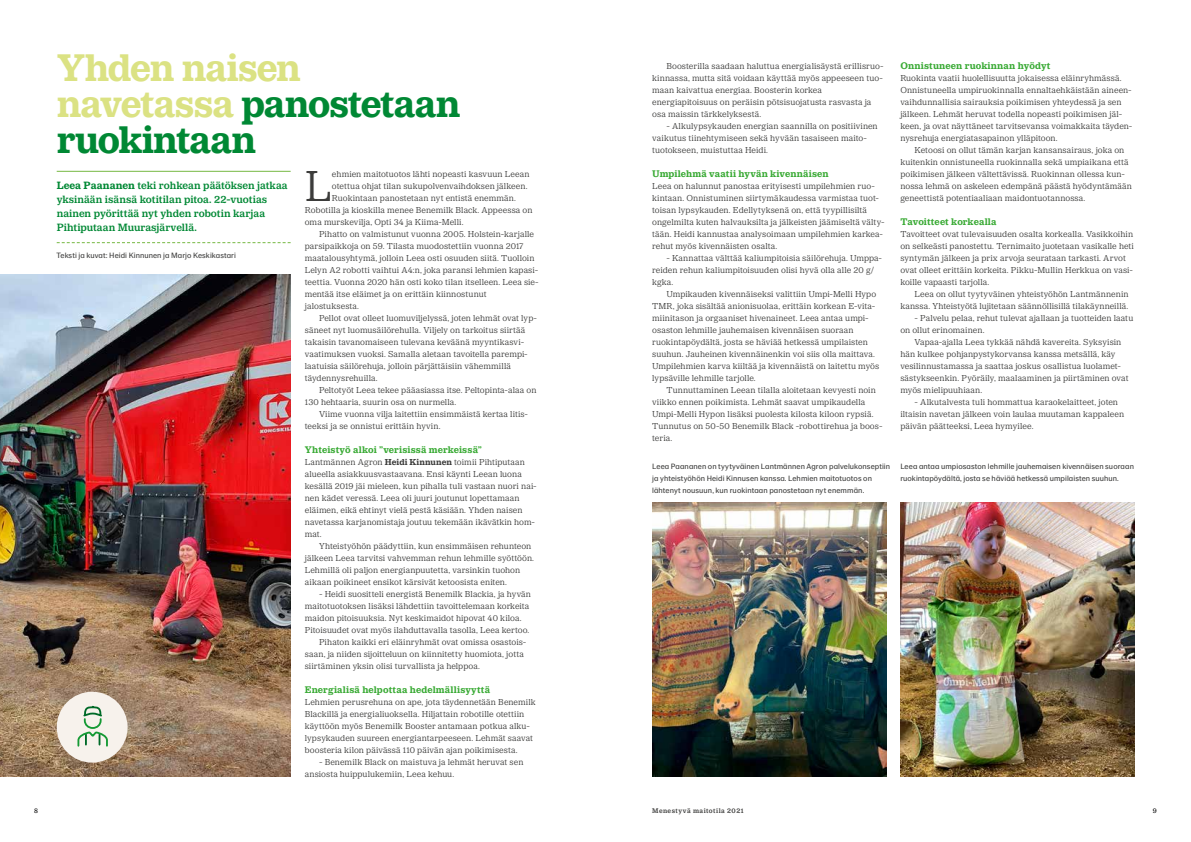
<style>
.page{position:relative;width:1191px;height:842px;background:#fff}
.page>*{position:absolute;margin:0;border:0;box-sizing:border-box;transform-origin:0 0}
.t1{font:300 45px "Lantmannen Serif";color:#3c3c3b}
.t2{font:700 40px/36px "Lantmannen Serif";letter-spacing:-.025em;color:#008834}
.t3{font:500 11px/14px "Lantmannen Serif";color:#008834}
.t4{font:700 10px "Lantmannen Serif";letter-spacing:.015em;color:#3aaa35}
.t5{font:300 9px/12px "Lantmannen Serif";letter-spacing:.01em;color:#3c3c3b}
.t6{font:8px/12px "LM Sans";letter-spacing:.01em;color:#3c3c3b}
.t7{font:500 7px "Lantmannen Serif";letter-spacing:.07em;color:#3c3c3b}
.t8{font:7px "Lantmannen Serif";color:#000}
.s1{color:#dbe283}
.s2{font-weight:700}
</style>
<div class="page">
<img style="left:900px;top:502px;width:234px;height:275px">
<img style="left:652px;top:502px;width:234px;height:275px">
<img style="left:0;top:275px;width:291px;height:502px">
<hr style="left:57px;top:171px;width:234px;height:1px;background:#76b843">
<svg style="left:57px;top:242px;width:234px;height:1px"></svg>
<div style="left:57px;top:692px;width:71px;height:71px;background:#f7f2ec;border-radius:50%"></div>
<svg style="left:77px;top:705px;width:31px;height:42px"></svg>
<h2 class="t2" style="left:57px;top:50px;width:405px"><span class="s1">Yhden naisen navetassa</span> panostetaan ruokintaan</h2>
<p class="t3" style="left:57px;top:178px;width:232px"><span class="s2">Leea Paananen</span> teki rohkean päätöksen jatkaa yksinään isänsä kotitilan pitoa. 22-vuotias nainen pyörittää nyt yhden robotin karjaa Pihtiputaan Muurasjärvellä.</p>
<p class="t6" style="left:56px;top:250px;width:181px">Teksti ja kuvat: Heidi Kinnunen ja Marjo Keskikastari</p>
<h1 class="t1" style="left:305px;top:161px;width:29px">L</h1>
<p class="t5" style="left:332px;top:168px;width:199px">ehmien maitotuotos lähti nopeasti kasvuun Leean</p>
<p class="t5" style="left:332px;top:180px;width:197px">otettua ohjat tilan sukupolvenvaihdoksen jälkeen.</p>
<p class="t5" style="left:332px;top:192px;width:185px">Ruokintaan panostetaan nyt entistä enemmän.</p>
<p class="t5" style="left:305px;top:204px;width:229px">Robotilla ja kioskilla menee Benemilk Black. Appeessa on</p>
<p class="t5" style="left:305px;top:216px;width:160px">oma murskevilja, Opti 34 ja Kiima-Melli.</p>
<p class="t5" style="left:319px;top:228px;width:216px">Pihatto on valmistunut vuonna 2005. Holstein-karjalle</p>
<p class="t5" style="left:305px;top:240px;width:220px">parsipaikkoja on 59. Tilasta muodostettiin vuonna 2017</p>
<p class="t5" style="left:305px;top:252px;width:231px">maatalousyhtymä, jolloin Leea osti osuuden siitä. Tuolloin</p>
<p class="t5" style="left:305px;top:264px;width:235px">Lelyn A2 robotti vaihtui A4:n, joka paransi lehmien kapasi-</p>
<p class="t5" style="left:305px;top:276px;width:235px">teettia. Vuonna 2020 hän osti koko tilan itselleen. Leea sie-</p>
<p class="t5" style="left:305px;top:288px;width:183px">mentää itse eläimet ja on erittäin kiinnostunut</p>
<p class="t5" style="left:305px;top:300px;width:56px">jalostuksesta.</p>
<p class="t5" style="left:319px;top:312px;width:220px">Pellot ovat olleet luomuviljelyssä, joten lehmät ovat lyp-</p>
<p class="t5" style="left:305px;top:324px;width:222px">säneet nyt luomusäilörehulla. Viljely on tarkoitus siirtää</p>
<p class="t5" style="left:305px;top:336px;width:220px">takaisin tavanomaiseen tulevana keväänä myyntikasvi-</p>
<p class="t5" style="left:305px;top:348px;width:224px">vaatimuksen vuoksi. Samalla aletaan tavoitella parempi-</p>
<p class="t5" style="left:305px;top:360px;width:207px">laatuisia säilörehuja, jolloin pärjättäisiin vähemmillä</p>
<p class="t5" style="left:305px;top:372px;width:74px">täydennysrehuilla.</p>
<p class="t5" style="left:319px;top:384px;width:219px">Peltotyöt Leea tekee pääasiassa itse. Peltopinta-alaa on</p>
<p class="t5" style="left:305px;top:396px;width:153px">130 hehtaaria, suurin osa on nurmella.</p>
<p class="t5" style="left:319px;top:408px;width:211px">Viime vuonna vilja laitettiin ensimmäistä kertaa litis-</p>
<p class="t5" style="left:305px;top:420px;width:137px">teeksi ja se onnistui erittäin hyvin.</p>
<p class="t4" style="left:305px;top:444px;width:179px">Yhteistyö alkoi ”verisissä merkeissä”</p>
<p class="t5" style="left:305px;top:456px;width:233px">Lantmännen Agron <span class="s2">Heidi Kinnunen</span> toimii Pihtiputaan alueella asiakkuusvastaavana. Ensi käynti Leean luona kesällä 2019 jäi mieleen, kun pihalla tuli vastaan nuori nai&shy;nen kädet veressä. Leea oli juuri joutunut lopettamaan eläimen, eikä ehtinyt vielä pestä käsiään. Yhden naisen navetassa karjanomistaja joutuu tekemään ikävätkin hom&shy;mat.</p>
<p class="t5" style="left:305px;top:540px;width:231px;text-indent:14px">Yhteistyöhön päädyttiin, kun ensimmäisen rehunteon jälkeen Leea tarvitsi vahvemman rehun lehmille syöttöön.<br>Lehmillä oli paljon energianpuutetta, varsinkin tuohon aikaan poikineet ensikot kärsivät ketoosista eniten.</p>
<p class="t5" style="left:319px;top:588px;width:213px">- Heidi suositteli energistä Benemilk Blackia, ja hyvän</p>
<p class="t5" style="left:305px;top:600px;width:226px">maitotuotoksen lisäksi lähdettiin tavoittelemaan korkeita</p>
<p class="t5" style="left:305px;top:612px;width:218px">maidon pitoisuuksia. Nyt keskimaidot hipovat 40 kiloa.</p>
<p class="t5" style="left:305px;top:624px;width:226px">Pitoisuudet ovat myös ilahduttavalla tasolla, Leea kertoo.</p>
<p class="t5" style="left:319px;top:636px;width:209px">Pihaton kaikki eri eläinryhmät ovat omissa osastois-</p>
<p class="t5" style="left:305px;top:648px;width:220px">saan, ja niiden sijoitteluun on kiinnitetty huomiota, jotta</p>
<p class="t5" style="left:305px;top:660px;width:177px">siirtäminen yksin olisi turvallista ja helppoa.</p>
<p class="t4" style="left:305px;top:684px;width:187px">Energialisä helpottaa hedelmällisyyttä</p>
<p class="t5" style="left:305px;top:696px;width:232px">Lehmien perusrehuna on ape, jota täydennetään Benemilk Blackillä ja energialiuoksella. Hiljattain robotille otettiin käyttöön myös Benemilk Booster antamaan potkua alku&shy;lypsykauden suureen energiantarpeeseen. Lehmät saavat boosteria kilon päivässä 110 päivän ajan poikimisesta.</p>
<p class="t5" style="left:305px;top:756px;width:220px;text-indent:14px">- Benemilk Black on maistuva ja lehmät heruvat sen ansiosta huippulukemiin, Leea kehuu.</p>
<p class="t5" style="left:652px;top:60px;width:233px;text-indent:14px">Boosterilla saadaan haluttua energialisäystä erillisruo&shy;kinnassa, mutta sitä voidaan käyttää myös appeeseen tuo&shy;maan kaivattua energiaa. Boosterin korkea energiapitoisuus on peräisin pötsisuojatusta rasvasta ja osa maissin tärkkelyksestä.</p>
<p class="t5" style="left:652px;top:120px;width:227px;text-indent:14px">- Alkulypsykauden energian saannilla on positiivinen vaikutus tiinehtymiseen sekä hyvään tasaiseen maito&shy;tuotokseen, muistuttaa Heidi.</p>
<p class="t4" style="left:652px;top:168px;width:178px">Umpilehmä vaatii hyvän kivennäisen</p>
<p class="t5" style="left:652px;top:180px;width:234px">Leea on halunnut panostaa erityisesti umpilehmien ruo&shy;kintaan. Onnistuminen siirtymäkaudessa varmistaa tuot&shy;toisan lypsykauden. Edellytyksenä on, että tyypillisiltä ongelmilta kuten halvauksilta ja jälkeisten jäämiseltä välty&shy;tään. Heidi kannustaa analysoimaan umpilehmien karkea&shy;rehut myös kivennäisten osalta.</p>
<p class="t5" style="left:652px;top:252px;width:231px;text-indent:14px">- Kannattaa välttää kaliumpitoisia säilörehuja. Umppa&shy;reiden rehun kaliumpitoisuuden olisi hyvä olla alle 20 g/ kgka.</p>
<p class="t5" style="left:652px;top:288px;width:229px;text-indent:14px">Umpikauden kivennäiseksi valittiin Umpi-Melli Hypo TMR, joka sisältää anionisuolaa, erittäin korkean E-vita&shy;miinitason ja orgaaniset hivenaineet. Leea antaa umpi&shy;osaston lehmille jauhemaisen kivennäisen suoraan ruokintapöydältä, josta se häviää hetkessä umpilaisten suuhun. Jauheinen kivennäinenkin voi siis olla maittava.<br>Umpilehmien karva kiiltää ja kivennäistä on laitettu myös lypsäville lehmille tarjolle.</p>
<p class="t5" style="left:652px;top:384px;width:232px;text-indent:14px">Tunnuttaminen Leean tilalla aloitetaan kevyesti noin viikko ennen poikimista. Lehmät saavat umpikaudella Umpi-Melli Hypon lisäksi puolesta kilosta kiloon rypsiä.<br>Tunnutus on 50-50 Benemilk Black -robottirehua ja boos&shy;teria.</p>
<p class="t6" style="left:652px;top:460px;width:239px">Leea Paananen on tyytyväinen Lantmännen Agron palvelukonseptiin ja yhteistyöhön Heidi Kinnusen kanssa. Lehmien maitotuotos on lähtenyt nousuun, kun ruokintaan panostetaan nyt enemmän.</p>
<p class="t4" style="left:900px;top:60px;width:152px">Onnistuneen ruokinnan hyödyt</p>
<p class="t5" style="left:900px;top:72px;width:234px">Ruokinta vaatii huolellisuutta jokaisessa eläinryhmässä.<br>Onnistuneella umpiruokinnalla ennaltaehkäistään aineen&shy;vaihdunnallisia sairauksia poikimisen yhteydessä ja sen jälkeen. Lehmät heruvat todella nopeasti poikimisen jäl&shy;keen, ja ovat näyttäneet tarvitsevansa voimakkaita täyden&shy;nysrehuja energiatasapainon ylläpitoon.</p>
<p class="t5" style="left:900px;top:144px;width:233px;text-indent:14px">Ketoosi on ollut tämän karjan kansansairaus, joka on kuitenkin onnistuneella ruokinnalla sekä umpiaikana että poikimisen jälkeen vältettävissä. Ruokinnan ollessa kun&shy;nossa lehmä on askeleen edempänä päästä hyödyntämään geneettistä potentiaaliaan maidontuotannossa.</p>
<p class="t4" style="left:900px;top:216px;width:98px">Tavoitteet korkealla</p>
<p class="t5" style="left:900px;top:228px;width:235px">Tavoitteet ovat tulevaisuuden osalta korkealla. Vasikkoihin on selkeästi panostettu. Ternimaito juotetaan vasikalle heti syntymän jälkeen ja prix arvoja seurataan tarkasti. Arvot ovat olleet erittäin korkeita. Pikku-Mullin Herkkua on vasi&shy;koille vapaasti tarjolla.</p>
<p class="t5" style="left:900px;top:288px;width:230px;text-align:right">Leea on ollut tyytyväinen yhteistyöhön Lantmännenin kanssa. Yhteistyötä lujitetaan säännöllisillä tilakäynneillä.</p>
<p class="t5" style="left:900px;top:312px;width:234px;text-indent:14px">- Palvelu pelaa, rehut tulevat ajallaan ja tuotteiden laatu on ollut erinomainen.</p>
<p class="t5" style="left:900px;top:336px;width:230px;text-indent:14px">Vapaa-ajalla Leea tykkää nähdä kavereita. Syksyisin hän kulkee pohjanpystykorvansa kanssa metsällä, käy vesilinnustamassa ja saattaa joskus osallistua luolamet&shy;sästykseenkin. Pyöräily, maalaaminen ja piirtäminen ovat myös mielipuuhiaan.</p>
<p class="t5" style="left:900px;top:396px;width:225px;text-indent:14px">- Alkutalvesta tuli hommattua karaokelaitteet, joten iltaisin navetan jälkeen voin laulaa muutaman kappaleen päivän päätteeksi, Leea hymyilee.</p>
<p class="t6" style="left:900px;top:460px;width:235px">Leea antaa umpiosaston lehmille jauhemaisen kivennäisen suoraan ruokintapöydältä, josta se häviää hetkessä umpilaisten suuhun.</p>
<p class="t8" style="left:34px;top:806px;width:5px">8</p>
<p class="t7" style="left:652px;top:806px;width:93px">Menestyvä maitotila 2021</p>
<p class="t8" style="left:1153px;top:806px;width:5px">9</p>
</div>
